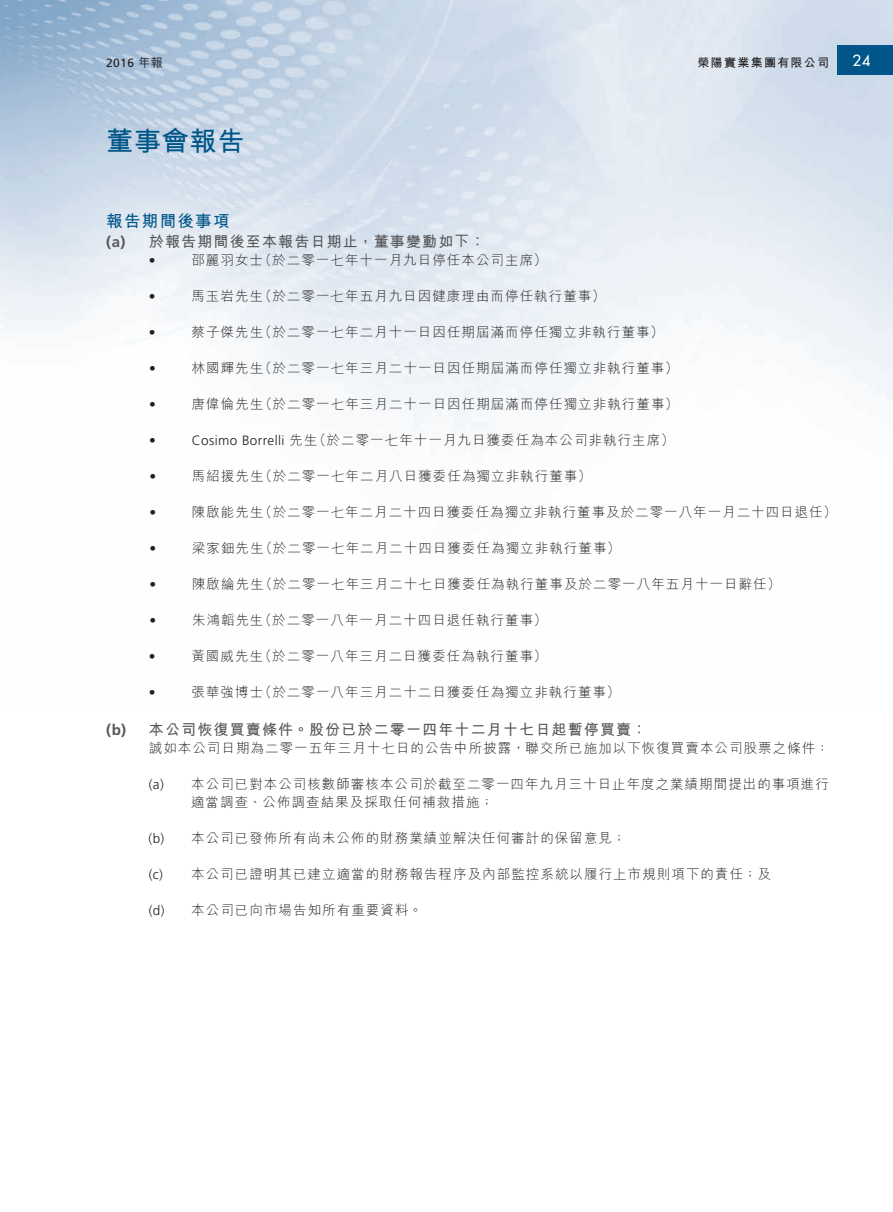
<style>
.page{position:relative;width:893px;height:1212px;background:#fff}
.page>*{position:absolute;margin:0;border:0;box-sizing:border-box;transform-origin:0 0}
.t1{font:700 27px "M Hei HK";letter-spacing:.03em;color:#005688}
.t2{font:700 16.5px "M Hei HK";letter-spacing:.08em;color:#005688}
.t3{font:700 15px "M Hei HK";letter-spacing:.08em;color:#57585a}
.t4{font:700 15px "Frutiger LT Std";color:#57585a}
.t5{font:500 15px "Futura Std";color:#fff}
.t6{font:300 13.5px "M Hei HK";letter-spacing:.08em;color:#231f20}
.t7{font:300 13.5px "Frutiger LT Std";letter-spacing:.03em;color:#231f20}
.t8{font:700 12px "M Hei HK";letter-spacing:.11em;color:#231f20}
.t9{font:12px "Frutiger LT Std";color:#231f20}
.s1{font-family:"M Hei HK";font-weight:500}
.s2{font-family:"M Hei HK"}
</style>
<div class="page">
<img style="left:0;top:0;width:893px;height:428px">
<div style="left:838px;top:46px;width:55px;height:29px;background:#005688"></div>
<p class="t9" style="left:106px;top:56px;width:58px">2016 <span class="s1">年報</span></p>
<h1 class="t1" style="left:106px;top:121px;width:140px">董事會報告</h1>
<p class="t2" style="left:106px;top:209px;width:125px">報告期間後事項</p>
<p class="t3" style="left:149px;top:231px;width:338px">於報告期間後至本報告日期止，董事變動如下：</p>
<p class="t4" style="left:106px;top:233px;width:21px">)a(</p>
<p class="t7" style="left:149px;top:253px;width:8px">•</p>
<p class="t6" style="left:258px;top:251px;width:290px">（於二零一七年十一月九日停任本公司主席(</p>
<p class="t6" style="left:191px;top:251px;width:73px">邵麗羽女士</p>
<p class="t7" style="left:149px;top:289px;width:8px">•</p>
<p class="t6" style="left:258px;top:287px;width:348px">（於二零一七年五月九日因健康理由而停任執行董事(</p>
<p class="t6" style="left:191px;top:287px;width:73px">馬玉岩先生</p>
<p class="t7" style="left:149px;top:325px;width:8px">•</p>
<p class="t6" style="left:259px;top:323px;width:407px">（於二零一七年二月十一日因任期屆滿而停任獨立非執行董事(</p>
<p class="t6" style="left:191px;top:323px;width:73px">蔡子傑先生</p>
<p class="t7" style="left:149px;top:361px;width:8px">•</p>
<p class="t6" style="left:259px;top:359px;width:421px">（於二零一七年三月二十一日因任期屆滿而停任獨立非執行董事(</p>
<p class="t6" style="left:192px;top:359px;width:73px">林國輝先生</p>
<p class="t7" style="left:149px;top:397px;width:8px">•</p>
<p class="t6" style="left:192px;top:395px;width:73px">唐偉倫先生</p>
<p class="t6" style="left:259px;top:395px;width:421px">（於二零一七年三月二十一日因任期屆滿而停任獨立非執行董事(</p>
<p class="t7" style="left:149px;top:433px;width:8px">•</p>
<p class="t6" style="left:313px;top:431px;width:363px">（於二零一七年十一月九日獲委任為本公司非執行主席(</p>
<p class="t7" style="left:192px;top:433px;width:127px">Cosimo Borrelli <span class="s2">先生</span></p>
<p class="t7" style="left:149px;top:469px;width:8px">•</p>
<p class="t6" style="left:259px;top:467px;width:334px">（於二零一七年二月八日獲委任為獨立非執行董事(</p>
<p class="t6" style="left:192px;top:467px;width:73px">馬紹援先生</p>
<p class="t8" style="left:697px;top:54px;width:133px">榮陽實業集團有限公司</p>
<p class="t4" style="left:106px;top:720px;width:21px">b( )</p>
<p class="t7" style="left:149px;top:505px;width:8px">•</p>
<p class="t6" style="left:259px;top:503px;width:579px">（於二零一七年二月二十四日獲委任為獨立非執行董事及於二零一八年一月二十四日退任(</p>
<p class="t6" style="left:192px;top:503px;width:73px">陳啟能先生</p>
<p class="t7" style="left:149px;top:541px;width:8px">•</p>
<p class="t6" style="left:259px;top:539px;width:363px">（於二零一七年二月二十四日獲委任為獨立非執行董事(</p>
<p class="t6" style="left:192px;top:539px;width:73px">梁家鈿先生</p>
<p class="t7" style="left:150px;top:577px;width:8px">•</p>
<p class="t6" style="left:259px;top:575px;width:523px">（於二零一七年三月二十七日獲委任為執行董事及於二零一八年五月十一日辭任(</p>
<p class="t6" style="left:192px;top:575px;width:73px">陳啟綸先生</p>
<p class="t7" style="left:150px;top:613px;width:8px">•</p>
<p class="t6" style="left:258px;top:611px;width:290px">（於二零一八年一月二十四日退任執行董事(</p>
<p class="t6" style="left:192px;top:611px;width:72px">朱鴻韜先生</p>
<p class="t7" style="left:149px;top:649px;width:8px">•</p>
<p class="t6" style="left:258px;top:647px;width:290px">（於二零一八年三月二日獲委任為執行董事(</p>
<p class="t6" style="left:191px;top:647px;width:73px">黃國威先生</p>
<p class="t6" style="left:258px;top:683px;width:363px">（於二零一八年三月二十二日獲委任為獨立非執行董事(</p>
<p class="t6" style="left:191px;top:683px;width:73px">張華強博士</p>
<p class="t7" style="left:149px;top:685px;width:8px">•</p>
<p class="t3" style="left:149px;top:718px;width:499px">本公司恢復買賣條件。股份已於二零一四年十二月十七日起暫停買賣：</p>
<p class="t6" style="left:149px;top:738px;width:682px">誠如本公司日期為二零一五年三月十七日的公告中所披露，聯交所已施加以下恢復買賣本公司股票之條件：</p>
<p class="t6" style="left:191px;top:774px;width:639px">本公司已對本公司核數師審核本公司於截至二零一四年九月三十日止年度之業績期間提出的事項進行</p>
<p class="t7" style="left:149px;top:776px;width:17px">)a(</p>
<p class="t7" style="left:149px;top:830px;width:17px">)b(</p>
<p class="t7" style="left:149px;top:866px;width:16px">)c(</p>
<p class="t7" style="left:149px;top:902px;width:17px">)d(</p>
<p class="t6" style="left:191px;top:792px;width:304px">適當調查、公佈調查結果及採取任何補救措施;</p>
<p class="t6" style="left:191px;top:828px;width:436px">本公司已發佈所有尚未公佈的財務業績並解決任何審計的保留意見;</p>
<p class="t6" style="left:191px;top:864px;width:581px">本公司已證明其已建立適當的財務報告程序及內部監控系統以履行上市規則項下的責任；及</p>
<p class="t6" style="left:191px;top:900px;width:233px">本公司已向市場告知所有重要資料。</p>
<p class="t5" style="left:853px;top:51px;width:19px">24</p>
</div>
